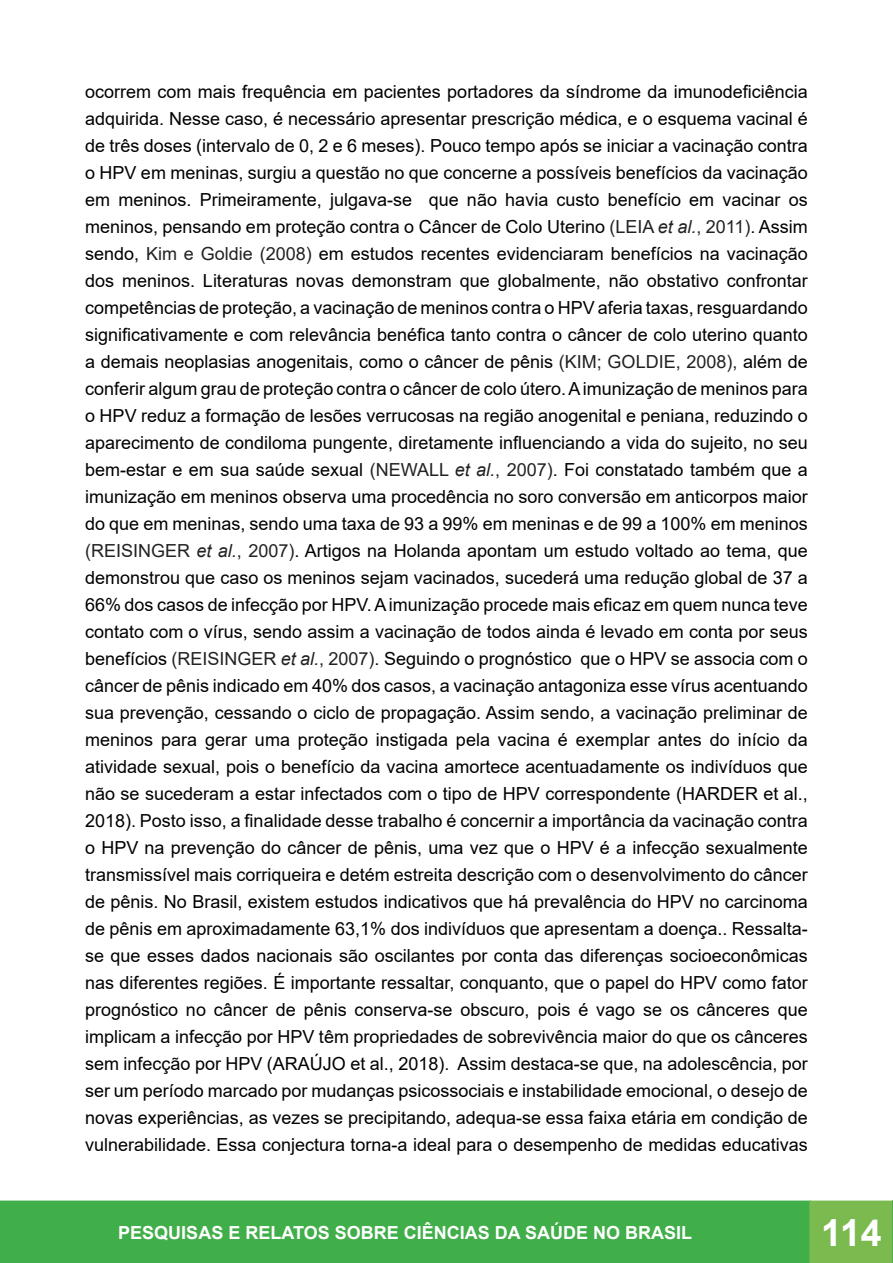
<style>
.page{position:relative;width:893px;height:1263px;background:#fff}
.page>*{position:absolute;margin:0;border:0;box-sizing:border-box;transform-origin:0 0}
.t1{font:700 37.5px "Arial";color:#fff}
.t2{font:18px/27px "Arial";color:#000;text-align:justify}
.t3{font:700 18px "Arial";color:#fff}
.s1{color:#222}
.s2{font-style:italic;color:#222}
</style>
<div class="page">
<div style="left:0;top:1201px;width:810px;height:62px;background:#40ae49"></div>
<div style="left:0;top:1200px;width:811px;height:63px;border:2px solid #40ae49"></div>
<div style="left:810px;top:1201px;width:83px;height:62px;background:#7aba4f"></div>
<div style="left:809px;top:1200px;width:84px;height:63px;border:2px solid #7aba4f"></div>
<svg style="left:892px;top:1200px;width:1px;height:63px"></svg>
<p class="t2" style="left:85px;top:78px;width:724px">ocorrem com mais frequência em pacientes portadores da síndrome da imunodeficiência adquirida. Nesse caso, é necessário apresentar prescrição médica, e o esquema vacinal é de três doses (intervalo de 0, 2 e 6 meses). Pouco tempo após se iniciar a vacinação contra o HPV em meninas, surgiu a questão no que concerne a possíveis benefícios da vacinação em meninos. Primeiramente, julgava-se que não havia custo benefício em vacinar os meninos, pensando em proteção contra o Câncer de Colo Uterino <span class="s1">(LEIA</span> <span class="s2">et al.</span><span class="s1">, 2011)</span>. Assim sendo, <span class="s1">Kim e Goldie (2008)</span> em estudos recentes evidenciaram benefícios na vacinação dos meninos. Literaturas novas demonstram que globalmente, não obstativo confrontar competências de proteção, a vacinação de meninos contra o HPV aferia taxas, resguardando significativamente e com relevância benéfica tanto contra o câncer de colo uterino quanto a demais neoplasias anogenitais, como o câncer de pênis <span class="s1">(KIM; GOLDIE, 2008),</span> além de conferir algum grau de proteção contra o câncer de colo útero. A imunização de meninos para o HPV reduz a formação de lesões verrucosas na região anogenital e peniana, reduzindo o aparecimento de condiloma pungente, diretamente influenciando a vida do sujeito, no seu bem-estar e em sua saúde sexual <span class="s1">(NEWALL</span> <span class="s2">et al.</span><span class="s1">, 2007)</span>. Foi constatado também que a imunização em meninos observa uma procedência no soro conversão em anticorpos maior do que em meninas, sendo uma taxa de 93 a 99% em meninas e de 99 a 100% em meninos <span class="s1">(REISINGER</span> <span class="s2">et al.</span><span class="s1">, 2007)</span>. Artigos na Holanda apontam um estudo voltado ao tema, que demonstrou que caso os meninos sejam vacinados, sucederá uma redução global de 37 a 66% dos casos de infecção por HPV. A imunização procede mais eficaz em quem nunca teve contato com o vírus, sendo assim a vacinação de todos ainda é levado em conta por seus benefícios <span class="s1">(REISINGER</span> <span class="s2">et al.</span><span class="s1">, 2007)</span>. Seguindo o prognóstico que o HPV se associa com o câncer de pênis indicado em 40% dos casos, a vacinação antagoniza esse vírus acentuando sua prevenção, cessando o ciclo de propagação. Assim sendo, a vacinação preliminar de meninos para gerar uma proteção instigada pela vacina é exemplar antes do início da atividade sexual, pois o benefício da vacina amortece acentuadamente os indivíduos que não se sucederam a estar infectados com o tipo de HPV correspondente (HARDER et al., 2018). Posto isso, a finalidade desse trabalho é concernir a importância da vacinação contra o HPV na prevenção do câncer de pênis, uma vez que o HPV é a infecção sexualmente transmissível mais corriqueira e detém estreita descrição com o desenvolvimento do câncer de pênis. No Brasil, existem estudos indicativos que há prevalência do HPV no carcinoma de pênis em aproximadamente 63,1% dos indivíduos que apresentam a doença.. Ressalta&shy;se que esses dados nacionais são oscilantes por conta das diferenças socioeconômicas nas diferentes regiões. É importante ressaltar, conquanto, que o papel do HPV como fator prognóstico no câncer de pênis conserva-se obscuro, pois é vago se os cânceres que implicam a infecção por HPV têm propriedades de sobrevivência maior do que os cânceres sem infecção por HPV (ARAÚJO et al., 2018). Assim destaca-se que, na adolescência, por ser um período marcado por mudanças psicossociais e instabilidade emocional, o desejo de novas experiências, as vezes se precipitando, adequa-se essa faixa etária em condição de vulnerabilidade. Essa conjectura torna-a ideal para o desempenho de medidas educativas</p>
<p class="t3" style="left:118px;top:1220px;width:575px">PESQUISAS E RELATOS SOBRE CIÊNCIAS DA SAÚDE NO BRASIL</p>
<h1 class="t1" style="left:821px;top:1206px;width:62px">114</h1>
</div>
